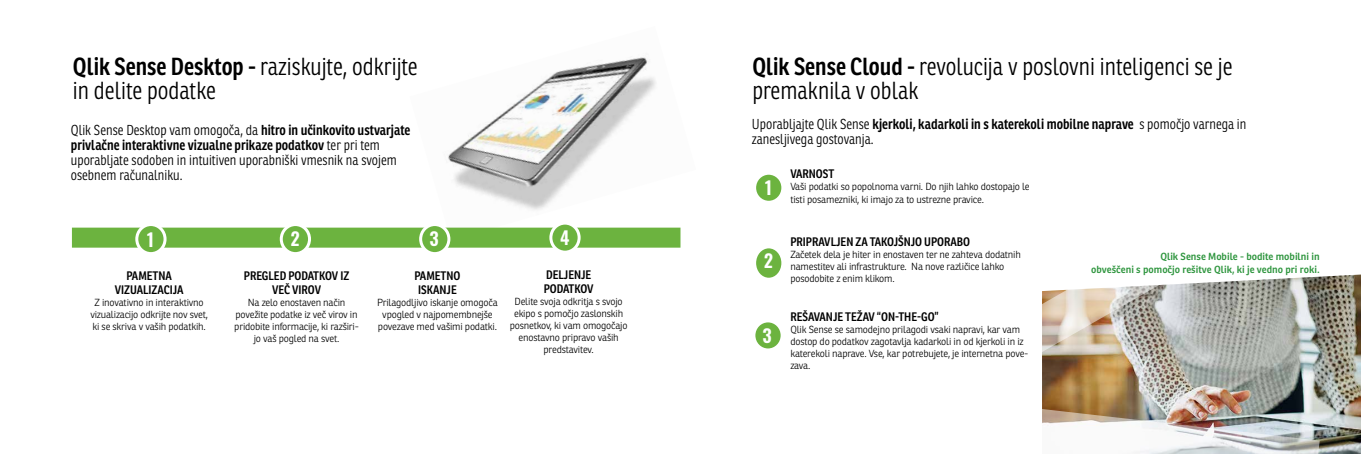
<style>
.page{position:relative;width:1361px;height:454px;background:#fff}
.page>*{position:absolute;margin:0;border:0;box-sizing:border-box;transform-origin:0 0}
.t1{font:300 24px/24px "Ronnia Cond";color:#000}
.t2{font:600 18px "Oswald";color:#fff}
.t3{font:300 14px/15px "Ronnia Cond";color:#000}
.t4{font:600 12px/14.4px "Ronnia Cond";color:#000;text-align:center}
.t5{font:300 10px/12px "Ronnia";letter-spacing:-.02em;color:#000;text-align:center}
.t6{font:600 10px/13px "Ronnia";color:#2e953e;text-align:right}
.s1{font-weight:600}
</style>
<div class="page">
<img style="left:448px;top:57px;width:233px;height:183px">
<div style="left:72px;top:227px;width:608px;height:20px;background:#6cb33f"></div>
<img style="left:1042px;top:381px;width:319px;height:73px">
<img style="left:1042px;top:274px;width:319px;height:107px">
<img style="left:1042px;top:392px;width:277px;height:62px">
<div style="left:137px;top:224px;width:28px;height:29px;background:#6cb33f;border-radius:50%"></div>
<div style="left:135px;top:223px;width:32px;height:32px;border:3px solid #fff;border-radius:50%"></div>
<div style="left:281px;top:224px;width:28px;height:29px;background:#6cb33f;border-radius:50%"></div>
<div style="left:280px;top:223px;width:31px;height:32px;border:3px solid #fff;border-radius:50%"></div>
<div style="left:421px;top:224px;width:28px;height:29px;background:#6cb33f;border-radius:50%"></div>
<div style="left:419px;top:223px;width:31px;height:32px;border:3px solid #fff;border-radius:50%"></div>
<div style="left:551px;top:223px;width:28px;height:29px;background:#6cb33f;border-radius:50%"></div>
<div style="left:549px;top:221px;width:31px;height:32px;border:3px solid #fff;border-radius:50%"></div>
<div style="left:754px;top:173px;width:29px;height:29px;background:#6cb33f;border-radius:50%"></div>
<div style="left:753px;top:172px;width:31px;height:32px;border:3px solid #fff;border-radius:50%"></div>
<div style="left:754px;top:247px;width:29px;height:32px;background:#6cb33f;border-radius:50%"></div>
<div style="left:753px;top:245px;width:31px;height:35px;border:3px solid #fff;border-radius:50%"></div>
<div style="left:754px;top:321px;width:28px;height:29px;background:#6cb33f;border-radius:50%"></div>
<div style="left:752px;top:319px;width:31px;height:32px;border:3px solid #fff;border-radius:50%"></div>
<h1 class="t1" style="left:73px;top:55px;width:346px"><span class="s1">Qlik Sense Desktop -</span> raziskujte, odkrijte in delite podatke</h1>
<h3 class="t3" style="left:71px;top:123px;width:341px">Qlik Sense Desktop vam omogoča, da <span class="s1">hitro in učinkovito ustvarjate privlačne interaktivne vizualne prikaze podatkov</span> ter pri tem uporabljate sodoben in intuitiven uporabniški vmesnik na svojem osebnem računalniku.</h3>
<h2 class="t2" style="left:146px;top:226px;width:11px">1</h2>
<h2 class="t2" style="left:290px;top:226px;width:11px">2</h2>
<h2 class="t2" style="left:429px;top:226px;width:11px">3</h2>
<h2 class="t2" style="left:560px;top:225px;width:11px">4</h2>
<p class="t4" style="left:115px;top:268px;width:70px">PAMETNA<br>VIZUALIZACIJA</p>
<p class="t5" style="left:90px;top:297px;width:119px">Z inovativno in interaktivno vizualizacijo odkrijte nov svet, ki se skriva v vaših podatkih.</p>
<p class="t4" style="left:244px;top:268px;width:107px">PREGLED PODATKOV IZ<br>VEČ VIROV</p>
<p class="t5" style="left:234px;top:296px;width:126px">Na zelo enostaven način povežite podatke iz več virov in pridobite informacije, ki razširi&shy;jo vaš pogled na svet.</p>
<p class="t4" style="left:414px;top:268px;width:47px">PAMETNO<br>ISKANJE</p>
<p class="t5" style="left:377px;top:297px;width:122px">Prilagodljivo iskanje omogoča vpogled v najpomembnejše povezave med vašimi podatki.</p>
<p class="t4" style="left:544px;top:267px;width:51px;text-align:left">DELJENJE<br>PODATKOV</p>
<p class="t5" style="left:510px;top:295px;width:119px">Delite svoja odkritja s svojo ekipo s pomočjo zaslonskih posnetkov, ki vam omogočajo enostavno pripravo vaših predstavitev.</p>
<h1 class="t1" style="left:752px;top:55px;width:482px"><span class="s1">Qlik Sense Cloud -</span> revolucija v poslovni inteligenci se je premaknila v oblak</h1>
<h3 class="t3" style="left:752px;top:116px;width:496px">Uporabljajte Qlik Sense <span class="s1">kjerkoli, kadarkoli in s katerekoli mobilne naprave</span> s pomočjo varnega in zanesljivega gostovanja.</h3>
<h2 class="t2" style="left:764px;top:175px;width:11px">1</h2>
<p class="t4" style="left:790px;top:167px;width:45px">VARNOST</p>
<p class="t5" style="left:790px;top:181px;width:241px;text-align:left">Vaši podatki so popolnoma varni. Do njih lahko dostopajo le tisti posamezniki, ki imajo za to ustrezne pravice.</p>
<p class="t4" style="left:790px;top:235px;width:181px">PRIPRAVLJEN ZA TAKOJŠNJO UPORABO</p>
<p class="t5" style="left:790px;top:249px;width:232px;text-align:left">Začetek dela je hiter in enostaven ter ne zahteva dodatnih namestitev ali infrastrukture. Na nove različice lahko posodobite z enim klikom.</p>
<p class="t4" style="left:790px;top:309px;width:150px">REŠAVANJE TEŽAV “ON-THE-GO”</p>
<p class="t5" style="left:790px;top:323px;width:240px;text-align:left">Qlik Sense se samodejno prilagodi vsaki napravi, kar vam dostop do podatkov zagotavlja kadarkoli in od kjerkoli in iz katerekoli naprave. Vse, kar potrebujete, je internetna pove&shy;zava.</p>
<p class="t6" style="left:1091px;top:250px;width:230px">Qlik Sense Mobile - bodite mobilni in<br>obveščeni s pomočjo rešitve Qlik, ki je vedno pri roki.</p>
<h2 class="t2" style="left:764px;top:248px;width:11px">2</h2>
<h2 class="t2" style="left:762px;top:322px;width:11px">3</h2>
</div>
